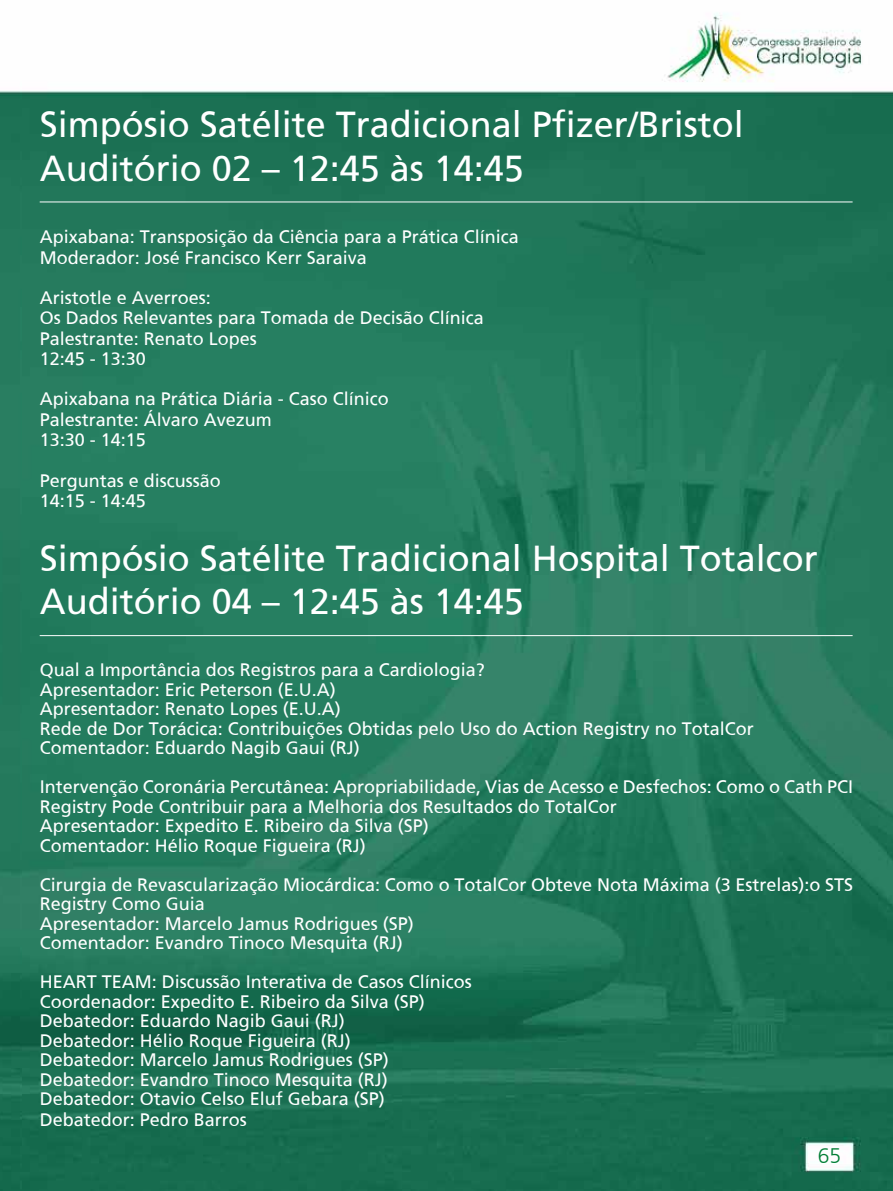
<style>
.page{position:relative;width:893px;height:1191px;background:#fff}
.page>*{position:absolute;margin:0;border:0;box-sizing:border-box;transform-origin:0 0}
.t1{font:36px/43.2px "Frutiger";color:#fff}
.t2{font:300 21px "Frutiger";color:#007e35}
.t3{font:18px/19.5px "Frutiger";color:#fff}
</style>
<div class="page">
<img style="left:21px;top:13px;width:872px;height:1178px">
<img style="left:0;top:90px;width:21px;height:1101px">
<hr style="left:40px;top:202px;width:813px;height:1px;background:#fff">
<hr style="left:40px;top:635px;width:813px;height:1px;background:#fff">
<h1 class="t1" style="left:40px;top:103px;width:706px">Simpósio Satélite Tradicional Pfizer/Bristol<br>Auditório 02 – 12:45 às 14:45</h1>
<p class="t3" style="left:40px;top:227px;width:481px;line-height:20.2px">Apixabana: Transposição da Ciência para a Prática Clínica<br>Moderador: José Francisco Kerr Saraiva</p>
<p class="t3" style="left:40px;top:288px;width:446px;line-height:20.2px">Aristotle e Averroes:<br>Os Dados Relevantes para Tomada de Decisão Clínica<br>Palestrante: Renato Lopes<br>12:45 - 13:30</p>
<p class="t3" style="left:40px;top:389px;width:351px;line-height:20.2px">Apixabana na Prática Diária - Caso Clínico<br>Palestrante: Álvaro Avezum<br>13:30 - 14:15</p>
<p class="t3" style="left:40px;top:470px;width:183px;line-height:20.2px">Perguntas e discussão<br>14:15 - 14:45</p>
<h1 class="t1" style="left:40px;top:536px;width:780px">Simpósio Satélite Tradicional Hospital Totalcor<br>Auditório 04 – 12:45 às 14:45</h1>
<p class="t3" style="left:40px;top:660px;width:716px">Qual a Importância dos Registros para a Cardiologia?<br>Apresentador: Eric Peterson (E.U.A)<br>Apresentador: Renato Lopes (E.U.A)<br>Rede de Dor Torácica: Contribuições Obtidas pelo Uso do Action Registry no TotalCor Comentador: Eduardo Nagib Gaui (RJ)</p>
<p class="t3" style="left:40px;top:777px;width:815px">Intervenção Coronária Percutânea: Apropriabilidade, Vias de Acesso e Desfechos: Como o Cath PCI Registry Pode Contribuir para a Melhoria dos Resultados do TotalCor<br>Apresentador: Expedito E. Ribeiro da Silva (SP)<br>Comentador: Hélio Roque Figueira (RJ)</p>
<p class="t3" style="left:40px;top:874px;width:815px">Cirurgia de Revascularização Miocárdica: Como o TotalCor Obteve Nota Máxima (3 Estrelas):o STS Registry Como Guia<br>Apresentador: Marcelo Jamus Rodrigues (SP)<br>Comentador: Evandro Tinoco Mesquita (RJ)</p>
<p class="t3" style="left:40px;top:972px;width:434px">HEART TEAM: Discussão Interativa de Casos Clínicos Coordenador: Expedito E. Ribeiro da Silva (SP)<br>Debatedor: Eduardo Nagib Gaui (RJ)<br>Debatedor: Hélio Roque Figueira (RJ)<br>Debatedor: Marcelo Jamus Rodrigues (SP)<br>Debatedor: Evandro Tinoco Mesquita (RJ)<br>Debatedor: Otavio Celso Eluf Gebara (SP)<br>Debatedor: Pedro Barros</p>
<p class="t2" style="left:818px;top:1144px;width:25px">65</p>
</div>
